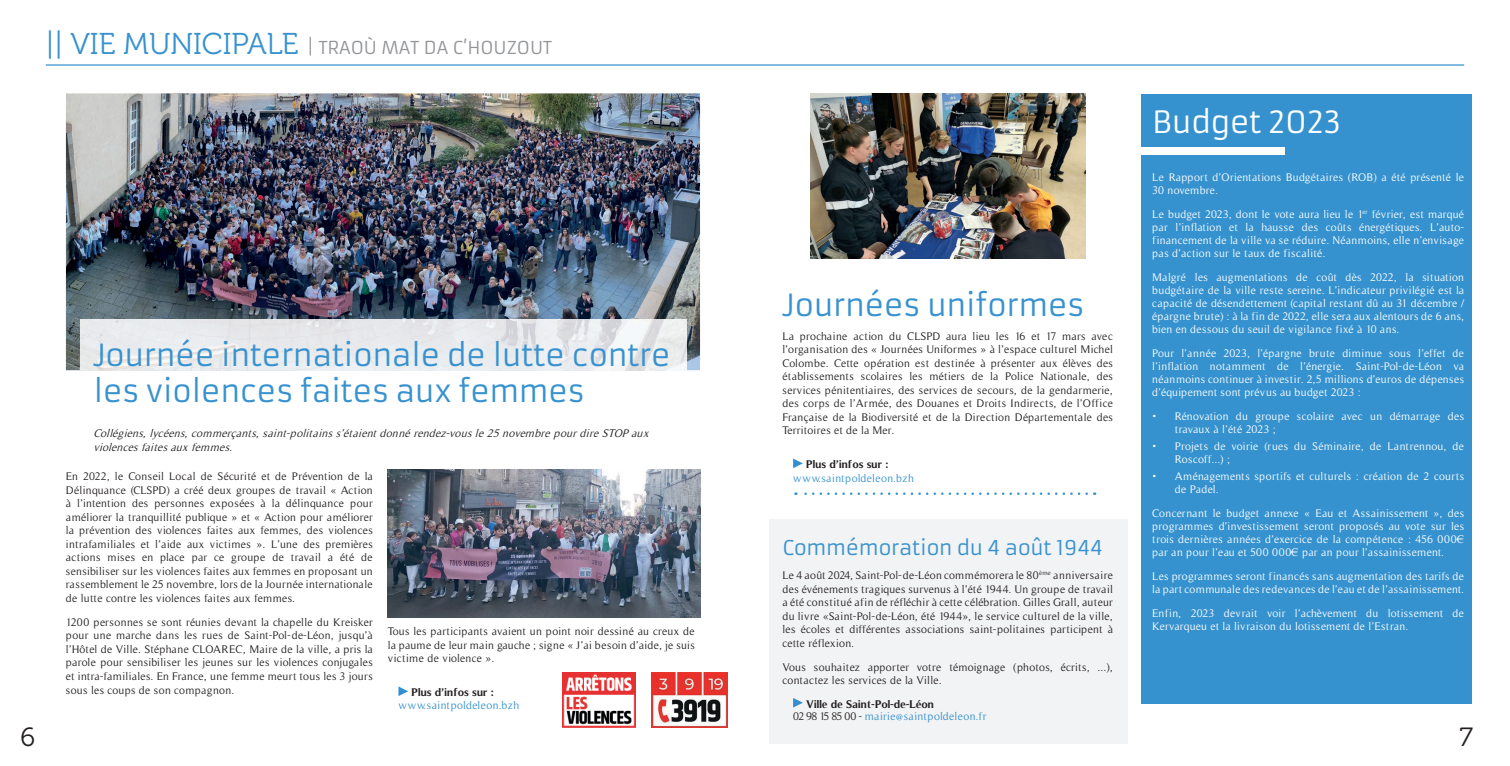
<style>
.page{position:relative;width:1510px;height:766px;background:#fff}
.page>*{position:absolute;margin:0;border:0;box-sizing:border-box;transform-origin:0 0}
.t1{font:30px/36px "Armata";letter-spacing:-.02em;color:#3792cf}
.t2{font:30px "Armata";letter-spacing:-.02em;color:#fff}
.t3{font:26.25px "Museo 300";color:#231f20}
.t4{font:20px "Armata";letter-spacing:-.02em;color:#3792cf}
.t5{font:17.5px "Armata";color:#939598}
.t6{font:11.25px/13.5px "Timeless";letter-spacing:.025em;color:#231f20;text-align:justify}
.t7{font:11.25px/13.1px "Timeless";letter-spacing:.03em;color:#fff}
.t8{font:italic 11.25px/13.5px "Timeless";color:#231f20}
.t9{font:700 11.25px/12.5px "Timeless";color:#231f20}
.t10{font:11.25px "Timeless";letter-spacing:.04em;color:#3390ce}
.s1{font-family:"Museo 300";font-size:30px;color:#3792cf}
.s2{font-weight:400}
.s3{font-weight:400;color:#3390ce}
</style>
<div class="page">
<img style="left:66px;top:93px;width:634px;height:277px">
<img style="left:80px;top:319px;width:606px;height:51px">
<div style="left:769px;top:519px;width:358px;height:224px;background:#f2f3f4"></div>
<hr style="left:46px;top:64px;width:709px;height:2px;background:#3792cf">
<svg style="left:793px;top:458px;width:10px;height:10px"></svg>
<hr style="left:755px;top:64px;width:709px;height:2px;background:#3792cf">
<svg style="left:793px;top:698px;width:10px;height:9px"></svg>
<svg style="left:795px;top:492px;width:291px;height:3px"></svg>
<div style="left:1141px;top:94px;width:331px;height:609px;background:#3592cf"></div>
<div style="left:1131px;top:147px;width:154px;height:8px;background:#fff"></div>
<svg style="left:398px;top:686px;width:10px;height:10px"></svg>
<img style="left:811px;top:94px;width:274px;height:165px">
<img style="left:388px;top:469px;width:312px;height:148px">
<img style="left:562px;top:672px;width:73px;height:55px">
<img style="left:652px;top:672px;width:75px;height:55px">
<h3 class="t5" style="left:46px;top:37px;width:507px"><span class="s1">|| VIE MUNICIPALE</span> | TRAOÙ MAT DA C’HOUZOUT</h3>
<h2 class="t3" style="left:20px;top:722px;width:16px">6</h2>
<h1 class="t1" style="left:93px;top:337px;width:579px">Journée internationale de lutte contre les violences faites aux femmes</h1>
<p class="t8" style="left:93px;top:426px;width:560px">Collégiens,lycéens,commerçants,saint-politainss’étaientdonnérendez-vousle25novembrepourdireSTOPaux violencesfaitesauxfemmes.</p>
<p class="t6" style="left:66px;top:469px;width:308px">En 2022, le Conseil Local de Sécurité et de Prévention de la Délinquance (CLSPD) a créé deux groupes de travail « Action à l’intention des personnes exposées à la délinquance pour améliorer la tranquillité publique » et « Action pour améliorer la prévention des violences faites aux femmes, des violences intrafamiliales et l’aide aux victimes ». L’une des premières actions mises en place par ce groupe de travail a été de sensibiliser sur les violences faites aux femmes en proposant un rassemblement le 25 novembre, lors de la Journée internationale de lutte contre les violences faites aux femmes.</p>
<p class="t6" style="left:66px;top:615px;width:308px">1200 personnes se sont réunies devant la chapelle du Kreisker pour une marche dans les rues de Saint-Pol-de-Léon, jusqu’à l’Hôtel de Ville. Stéphane CLOAREC, Maire de la ville, a pris la parole pour sensibiliser les jeunes sur les violences conjugales et intra-familiales. En France, une femme meurt tous les 3 jours sous les coups de son compagnon.</p>
<p class="t6" style="left:388px;top:624px;width:308px">Tous les participants avaient un point noir dessiné au creux de la paume de leur main gauche ; signe « J’ai besoin d’aide, je suis victime de violence ».</p>
<p class="t9" style="left:411px;top:685px;width:83px">Plus d’infos sur :</p>
<p class="t10" style="left:398px;top:698px;width:122px">www.saintpoldeleon.bzh</p>
<h1 class="t1" style="left:782px;top:287px;width:304px">Journées uniformes</h1>
<p class="t6" style="left:782px;top:329px;width:332px">La prochaine action du CLSPD aura lieu les 16 et 17 mars avec l’organisation des « Journées Uniformes » à l’espace culturel Michel Colombe. Cette opération est destinée à présenter aux élèves des établissements scolaires les métiers de la Police Nationale, des services pénitentiaires, des services de secours, de la gendarmerie, des corps de l’Armée, des Douanes et Droits Indirects, de l’Office Française de la Biodiversité et de la Direction Départementale des Territoires et de la Mer.</p>
<p class="t9" style="left:806px;top:458px;width:83px">Plus d’infos sur :</p>
<p class="t10" style="left:793px;top:471px;width:122px">www.saintpoldeleon.bzh</p>
<h3 class="t4" style="left:782px;top:535px;width:322px">Commémoration du 4 août 1944</h3>
<p class="t6" style="left:782px;top:568px;width:332px">Le 4 août 2024, Saint-Pol-de-Léon commémorera le 80<sup>ème</sup> anniversaire des événements tragiques survenus à l’été 1944. Un groupe de travail a été constitué afin de réfléchir à cette célébration. Gilles Grall, auteur du livre «Saint-Pol-de-Léon, été 1944», le service culturel de la ville, les écoles et différentes associations saint-politaines participent à cette réflexion.</p>
<p class="t6" style="left:782px;top:660px;width:332px">Vous souhaitez apporter votre témoignage (photos, écrits, ...), contactez les services de la Ville.</p>
<p class="t9" style="left:793px;top:697px;width:195px;text-indent:13px">Ville de Saint-Pol-de-Léon<br><span class="s2">02 98 15 85 00 -</span> <span class="s3">mairie@saintpoldeleon.fr</span></p>
<h1 class="t2" style="left:1152px;top:104px;width:190px">Budget 2023</h1>
<p class="t7" style="left:1152px;top:170px;width:313px">Le Rapport d’Orientations Budgétaires (ROB) a été présenté le<br>30 novembre.</p>
<p class="t7" style="left:1152px;top:207px;width:313px;text-align:justify">Le budget 2023, dont le vote aura lieu le 1<sup>er</sup> février, est marqué par l’inflation et la hausse des coûts énergétiques. L’auto&shy;financement de la ville va se réduire. Néanmoins, elle n’envisage pas d’action sur le taux de fiscalité.</p>
<p class="t7" style="left:1152px;top:270px;width:313px;text-align:justify">Malgré les augmentations de coût dès 2022, la situation budgétaire de la ville reste sereine. L’indicateur privilégié est la capacité de désendettement (capital restant dû au 31 décembre / épargne brute) : à la fin de 2022, elle sera aux alentours de 6 ans, bien en dessous du seuil de vigilance fixé à 10 ans.</p>
<p class="t7" style="left:1152px;top:346px;width:313px;text-align:justify">Pour l’année 2023, l’épargne brute diminue sous l’effet de l’inflation notamment de l’énergie. Saint-Pol-de-Léon va néanmoins continuer à investir. 2,5 millions d’euros de dépenses d’équipement sont prévus au budget 2023 :</p>
<p class="t7" style="left:1174px;top:410px;width:291px;text-indent:-22px">• Rénovation du groupe scolaire avec un démarrage des travaux à l’été 2023 ;</p>
<p class="t7" style="left:1174px;top:439px;width:291px;text-indent:-22px">• Projets de voirie (rues du Séminaire, de Lantrennou, de<br>Roscoff...) ;</p>
<p class="t7" style="left:1174px;top:469px;width:291px;text-indent:-22px">• Aménagements sportifs et culturels : création de 2 courts de Padel.</p>
<p class="t7" style="left:1152px;top:506px;width:313px;text-align:justify">Concernant le budget annexe « Eau et Assainissement », des programmes d’investissement seront proposés au vote sur les trois dernières années d’exercice de la compétence : 456 000€ par an pour l’eau et 500 000€ par an pour l’assainissement.</p>
<p class="t7" style="left:1152px;top:569px;width:313px">Les programmes seront financés sans augmentation des tarifs de la part communale des redevances de l’eau et de l’assainissement.</p>
<p class="t7" style="left:1152px;top:606px;width:313px">Enfin, 2023 devrait voir l’achèvement du lotissement de<br>Kervarqueu et la livraison du lotissement de l’Estran.</p>
<h2 class="t3" style="left:1459px;top:722px;width:15px">7</h2>
</div>
